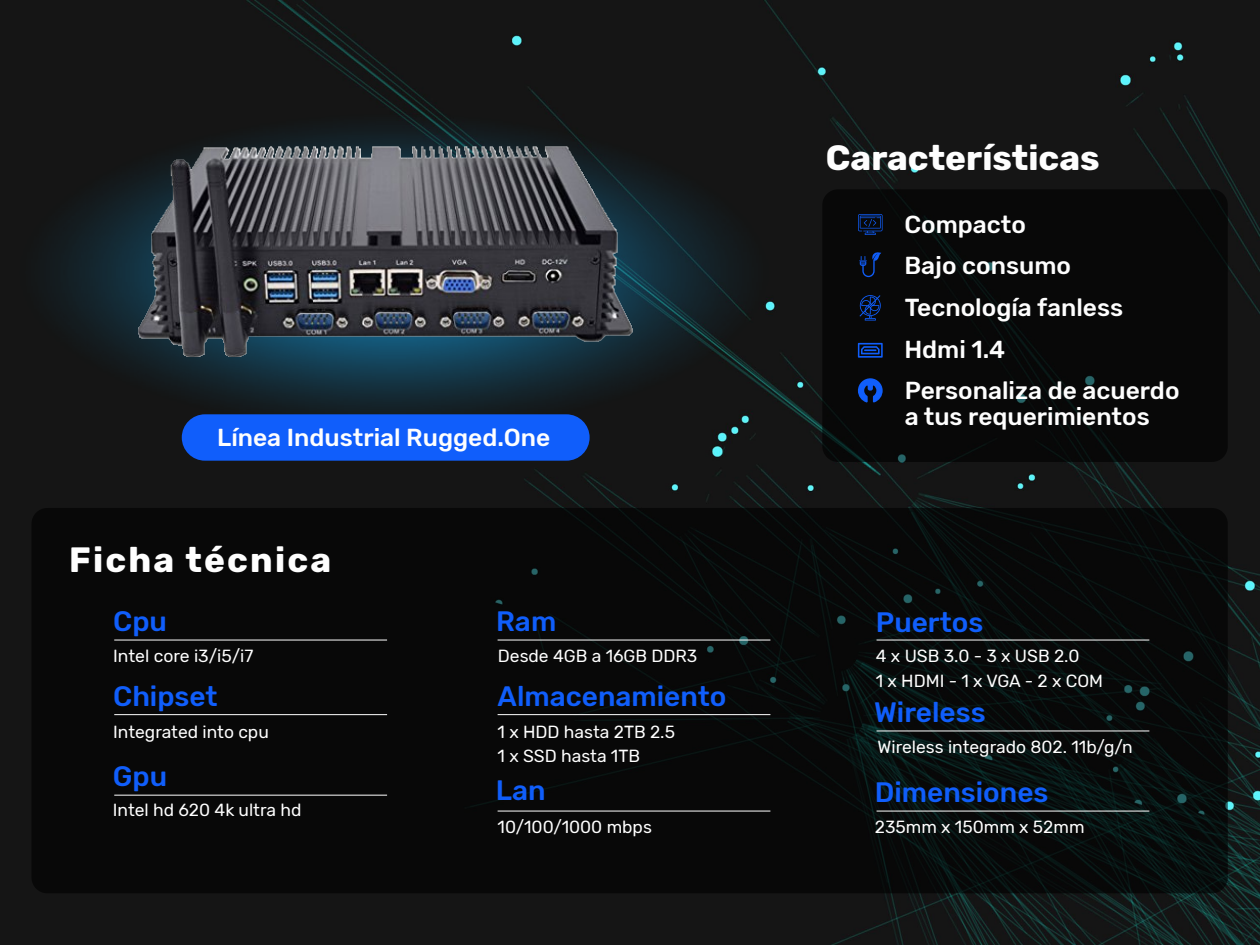
<style>
.page{position:relative;width:1260px;height:945px;background:#151515}
.page>*{position:absolute;margin:0;border:0;box-sizing:border-box;transform-origin:0 0}
.t1{font:700 35px "Rubik";color:#fefefe}
.t2{font:700 35px "Rubik";letter-spacing:.065em;color:#fefefe}
.t3{font:500 28px "Rubik";color:#105efb}
.t4{font:500 24.5px/41.6px "Rubik";color:#fefefe}
.t5{font:17.5px/24.5px "Rubik";color:#fff}
</style>
<div class="page">
<img style="left:1px;top:95px;width:788px;height:357px">
<div style="left:32px;top:508px;width:1196px;height:385px;background:#080808;border-radius:16px"></div>
<div style="left:822px;top:189px;width:406px;height:273px;background:#080808;border-radius:16px"></div>
<img style="left:129px;top:0;width:510px;height:497px">
<div style="left:182px;top:414px;width:408px;height:47px;background:#105efb"></div>
<svg style="left:859px;top:252px;width:22px;height:25px"></svg>
<svg style="left:858px;top:214px;width:25px;height:21px"></svg>
<svg style="left:859px;top:295px;width:22px;height:26px"></svg>
<svg style="left:858px;top:343px;width:25px;height:15px"></svg>
<hr style="left:114px;top:640px;width:273px;height:1px;background:#fff">
<hr style="left:114px;top:714px;width:273px;height:1px;background:#fff">
<hr style="left:114px;top:795px;width:273px;height:1px;background:#fff">
<hr style="left:877px;top:731px;width:272px;height:1px;background:#fff">
<hr style="left:498px;top:640px;width:272px;height:1px;background:#fff">
<hr style="left:498px;top:714px;width:272px;height:1px;background:#fff">
<hr style="left:498px;top:811px;width:272px;height:1px;background:#fff">
<hr style="left:877px;top:640px;width:272px;height:1px;background:#fff">
<hr style="left:877px;top:811px;width:272px;height:1px;background:#fff">
<svg style="left:858px;top:378px;width:25px;height:25px"></svg>
<h3 class="t4" style="left:217px;top:418px;width:335px">Línea Industrial Rugged.One</h3>
<h1 class="t2" style="left:69px;top:540px;width:263px">Ficha técnica</h1>
<h2 class="t3" style="left:113px;top:605px;width:55px">Cpu</h2>
<p class="t5" style="left:113px;top:644px;width:142px">Intel core i3/i5/i7</p>
<h2 class="t3" style="left:113px;top:680px;width:106px">Chipset</h2>
<p class="t5" style="left:113px;top:720px;width:157px">Integrated into cpu</p>
<h2 class="t3" style="left:113px;top:761px;width:56px">Gpu</h2>
<p class="t5" style="left:113px;top:798px;width:190px">Intel hd 620 4k ultra hd</p>
<h2 class="t3" style="left:496px;top:605px;width:62px">Ram</h2>
<p class="t5" style="left:498px;top:644px;width:201px">Desde 4GB a 16GB DDR3</p>
<h2 class="t3" style="left:498px;top:680px;width:230px">Almacenamiento</h2>
<p class="t5" style="left:498px;top:720px;width:179px">1 x HDD hasta 2TB 2.5<br>1 x SSD hasta 1TB</p>
<h2 class="t3" style="left:496px;top:774px;width:51px">Lan</h2>
<p class="t5" style="left:498px;top:816px;width:156px">10/100/1000 mbps</p>
<h1 class="t1" style="left:826px;top:138px;width:275px">Características</h1>
<h3 class="t4" style="left:904px;top:204px;width:277px">Compacto<br>Bajo consumo<br>Tecnología fanless<br>Hdmi 1.4<br>Personaliza de acuerdo</h3>
<h3 class="t4" style="left:905px;top:396px;width:247px">a tus requerimientos</h3>
<h2 class="t3" style="left:876px;top:607px;width:109px">Puertos</h2>
<p class="t5" style="left:876px;top:644px;width:229px">4 x USB 3.0 - 3 x USB 2.0<br>1 x HDMI - 1 x VGA - 2 x COM</p>
<h2 class="t3" style="left:874px;top:696px;width:113px">Wireless</h2>
<p class="t5" style="left:878px;top:736px;width:257px">Wireless integrado 802. 11b/g/n</p>
<h2 class="t3" style="left:875px;top:776px;width:175px">Dimensiones</h2>
<p class="t5" style="left:875px;top:816px;width:211px">235mm x 150mm x 52mm</p>
</div>
